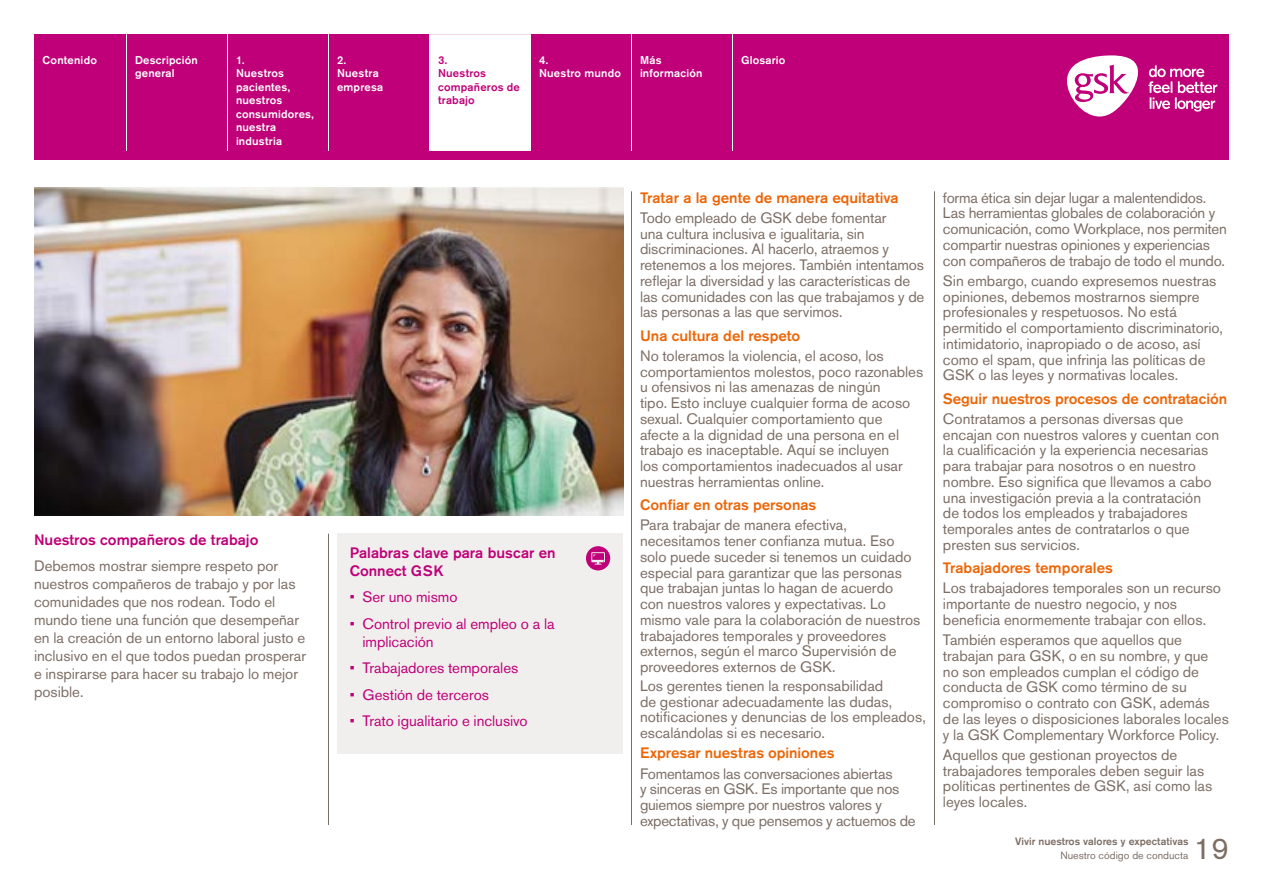
<style>
.page{position:relative;width:1263px;height:893px;background:#fff}
.page>*{position:absolute;margin:0;border:0;box-sizing:border-box;transform-origin:0 0}
.t1{font:30px "Akzidenz Grotesk GSK";color:#7d6e65}
.BodyText{font:15px/15.8px "Akzidenz Grotesk GSK";letter-spacing:-.005em;color:#7d6e65}
.Bullets{font:15px/18px "Akzidenz Grotesk GSK";color:#bf0078}
.Head_3{font:500 15px "Akzidenz Grotesk GSK";color:#ec6608}
.Head_3-2{font:500 15px/18px "Akzidenz Grotesk GSK";color:#bf0078}
.BodyText-2{font:500 15px "Akzidenz Grotesk GSK";color:#ec6608}
.t2{font:500 11.25px/13.5px "Akzidenz Grotesk GSK";letter-spacing:.02em;color:#fff}
.t3{font:500 11.25px/13.5px "Akzidenz Grotesk GSK";letter-spacing:.02em;color:#bf0078}
.t4{font:500 10.5px "Akzidenz Grotesk GSK";color:#7d6e65}
.t5{font:10.5px "Akzidenz Grotesk GSK";color:#7d6e65}
</style>
<div class="page">
<div style="left:34px;top:34px;width:1195px;height:126px;background:#bf0078"></div>
<div style="left:430px;top:34px;width:100px;height:117px;background:#fff"></div>
<hr style="left:126px;top:34px;width:1px;height:117px;background:#fff">
<hr style="left:227px;top:34px;width:1px;height:117px;background:#fff">
<hr style="left:328px;top:34px;width:1px;height:117px;background:#fff">
<hr style="left:429px;top:34px;width:1px;height:117px;background:#fff">
<hr style="left:530px;top:34px;width:1px;height:117px;background:#fff">
<hr style="left:631px;top:34px;width:1px;height:117px;background:#fff">
<hr style="left:732px;top:34px;width:1px;height:117px;background:#fff">
<svg style="left:1148px;top:65px;width:69px;height:47px"></svg>
<svg style="left:1067px;top:55px;width:71px;height:62px"></svg>
<hr style="left:631px;top:191px;width:1px;height:634px;background:#7d6e65">
<hr style="left:934px;top:191px;width:1px;height:634px;background:#7d6e65">
<div style="left:337px;top:534px;width:286px;height:220px;background:#f1efee"></div>
<div style="left:586px;top:546px;width:24px;height:24px;background:#bf0078;border-radius:50%"></div>
<svg style="left:591px;top:552px;width:14px;height:13px"></svg>
<hr style="left:328px;top:534px;width:1px;height:291px;background:#7d6e65">
<img style="left:35px;top:188px;width:589px;height:327px">
<p class="t2" style="left:43px;top:53px;width:56px">Contenido</p>
<p class="t2" style="left:135px;top:53px;width:64px">Descripción general</p>
<p class="t2" style="left:236px;top:53px;width:79px">1.<br>Nuestros pacientes, nuestros consumidores, nuestra industria</p>
<p class="t2" style="left:337px;top:53px;width:48px">2.<br>Nuestra empresa</p>
<p class="t3" style="left:438px;top:53px;width:83px">3.<br>Nuestros compañeros de trabajo</p>
<p class="t2" style="left:539px;top:53px;width:83px">4.<br>Nuestro mundo</p>
<p class="t2" style="left:640px;top:53px;width:64px">Más información</p>
<p class="t2" style="left:741px;top:53px;width:46px">Glosario</p>
<p class="Head_3-2" style="left:34px;top:530px;width:226px">Nuestros compañeros de trabajo</p>
<p class="BodyText" style="left:34px;top:557px;width:274px;line-height:18px">Debemos mostrar siempre respeto por nuestros compañeros de trabajo y por las comunidades que nos rodean. Todo el mundo tiene una función que desempeñar en la creación de un entorno laboral justo e inclusivo en el que todos puedan prosperar e inspirarse para hacer su trabajo lo mejor posible.</p>
<p class="Head_3-2" style="left:350px;top:543px;width:207px">Palabras clave para buscar en<br>Connect GSK</p>
<p class="Bullets" style="left:350px;top:588px;width:109px">• Ser uno mismo</p>
<p class="Bullets" style="left:362px;top:614px;width:194px;text-indent:-13px">• Control previo al empleo o a la implicación</p>
<p class="Bullets" style="left:350px;top:659px;width:170px">• Trabajadores temporales</p>
<p class="Bullets" style="left:350px;top:685px;width:141px">• Gestión de terceros</p>
<p class="Bullets" style="left:350px;top:712px;width:179px">• Trato igualitario e inclusivo</p>
<p class="Head_3" style="left:640px;top:188px;width:260px">Tratar a la gente de manera equitativa</p>
<p class="BodyText" style="left:640px;top:210px;width:286px">Todo empleado de GSK debe fomentar<br>una cultura inclusiva e igualitaria, sin discriminaciones. Al hacerlo, atraemos y retenemos a los mejores. También intentamos reflejar la diversidad y las características de las comunidades con las que trabajamos y de las personas a las que servimos.</p>
<p class="Head_3" style="left:640px;top:326px;width:162px">Una cultura del respeto</p>
<p class="BodyText" style="left:640px;top:348px;width:285px">No toleramos la violencia, el acoso, los comportamientos molestos, poco razonables u ofensivos ni las amenazas de ningún<br>tipo. Esto incluye cualquier forma de acoso sexual. Cualquier comportamiento que afecte a la dignidad de una persona en el trabajo es inaceptable. Aquí se incluyen<br>los comportamientos inadecuados al usar nuestras herramientas online.</p>
<p class="BodyText-2" style="left:640px;top:495px;width:178px">Confiar en otras personas</p>
<p class="BodyText" style="left:640px;top:517px;width:282px">Para trabajar de manera efectiva, necesitamos tener confianza mutua. Eso solo puede suceder si tenemos un cuidado especial para garantizar que las personas que trabajan juntas lo hagan de acuerdo con nuestros valores y expectativas. Lo mismo vale para la colaboración de nuestros trabajadores temporales y proveedores externos, según el marco Supervisión de proveedores externos de GSK.</p>
<p class="BodyText" style="left:640px;top:678px;width:287px">Los gerentes tienen la responsabilidad<br>de gestionar adecuadamente las dudas, notificaciones y denuncias de los empleados, escalándolas si es necesario.</p>
<p class="BodyText-2" style="left:640px;top:743px;width:196px">Expresar nuestras opiniones</p>
<p class="BodyText" style="left:640px;top:765px;width:277px">Fomentamos las conversaciones abiertas<br>y sinceras en GSK. Es importante que nos guiemos siempre por nuestros valores y expectativas, y que pensemos y actuemos de</p>
<p class="BodyText" style="left:943px;top:189px;width:285px">forma ética sin dejar lugar a malentendidos.<br>Las herramientas globales de colaboración y comunicación, como Workplace, nos permiten compartir nuestras opiniones y experiencias con compañeros de trabajo de todo el mundo.</p>
<p class="BodyText" style="left:943px;top:273px;width:281px">Sin embargo, cuando expresemos nuestras opiniones, debemos mostrarnos siempre profesionales y respetuosos. No está permitido el comportamiento discriminatorio, intimidatorio, inapropiado o de acoso, así como el spam, que infrinja las políticas de GSK o las leyes y normativas locales.</p>
<p class="Head_3" style="left:943px;top:389px;width:286px">Seguir nuestros procesos de contratación</p>
<p class="BodyText" style="left:943px;top:411px;width:278px">Contratamos a personas diversas que encajan con nuestros valores y cuentan con la cualificación y la experiencia necesarias para trabajar para nosotros o en nuestro nombre. Eso significa que llevamos a cabo una investigación previa a la contratación de todos los empleados y trabajadores temporales antes de contratarlos o que presten sus servicios.</p>
<p class="Head_3" style="left:943px;top:558px;width:171px">Trabajadores temporales</p>
<p class="BodyText" style="left:943px;top:580px;width:279px">Los trabajadores temporales son un recurso importante de nuestro negocio, y nos beneficia enormemente trabajar con ellos.</p>
<p class="BodyText" style="left:943px;top:632px;width:287px">También esperamos que aquellos que trabajan para GSK, o en su nombre, y que<br>no son empleados cumplan el código de conducta de GSK como término de su compromiso o contrato con GSK, además de las leyes o disposiciones laborales locales y la GSK Complementary Workforce Policy.</p>
<p class="BodyText" style="left:943px;top:747px;width:271px">Aquellos que gestionan proyectos de trabajadores temporales deben seguir las políticas pertinentes de GSK, así como las leyes locales.</p>
<p class="t4" style="left:1015px;top:835px;width:175px">Vivir nuestros valores y expectativas</p>
<p class="t5" style="left:1060px;top:848px;width:130px">Nuestro código de conducta</p>
<h1 class="t1" style="left:1194px;top:829px;width:36px">19</h1>
</div>
